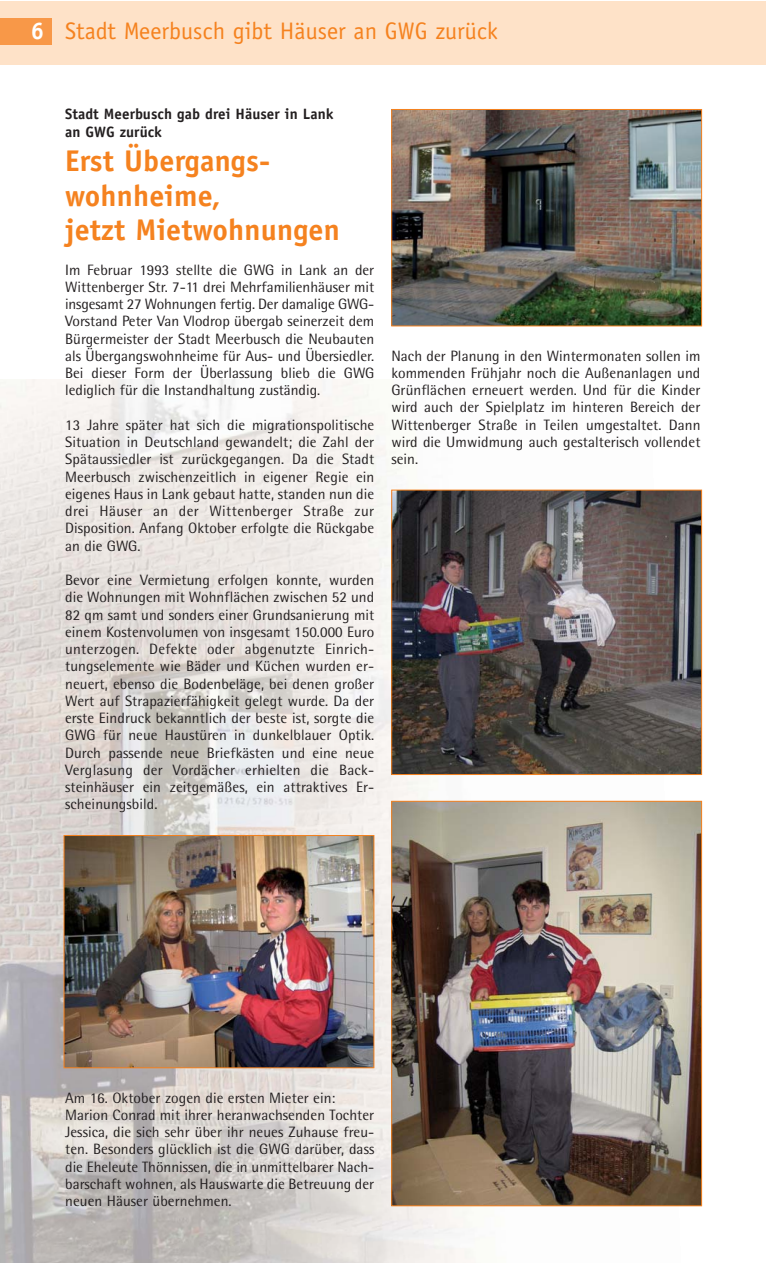
<style>
.page{position:relative;width:766px;height:1263px;background:#fff}
.page>*{position:absolute;margin:0;border:0;box-sizing:border-box;transform-origin:0 0}
.t1{font:700 30px/34.5px "Officina Sans";letter-spacing:.005em;color:#f5821f}
.t2{font:24px "Officina Sans";color:#f5821f}
.t3{font:15px/17.2px "Rotis Semi Sans";letter-spacing:.005em;color:#231f20;text-align:justify}
.t4{font:700 15px/17.2px "Officina Sans";letter-spacing:.005em;color:#231f20}
.s1{font-weight:700;color:#fff}
</style>
<div class="page">
<div style="left:0;top:1px;width:765px;height:63px;background:#fee2c8"></div>
<div style="left:0;top:19px;width:52px;height:26px;background:#f89848"></div>
<img style="left:0;top:379px;width:680px;height:884px">
<img style="left:393px;top:111px;width:306px;height:213px">
<div style="left:391px;top:109px;width:310px;height:217px;border:1px solid #f5821f"></div>
<img style="left:393px;top:492px;width:306px;height:281px">
<div style="left:391px;top:490px;width:310px;height:285px;border:1px solid #f5821f"></div>
<img style="left:393px;top:803px;width:306px;height:401px">
<div style="left:391px;top:801px;width:310px;height:405px;border:1px solid #f5821f"></div>
<img style="left:66px;top:837px;width:306px;height:229px">
<div style="left:64px;top:835px;width:310px;height:233px;border:1px solid #f5821f"></div>
<h2 class="t2" style="left:31px;top:22px;width:468px"><span class="s1">6</span> Stadt Meerbusch gibt Häuser an GWG zurück</h2>
<p class="t4" style="left:65px;top:107px;width:270px">Stadt Meerbusch gab drei Häuser in Lank an GWG zurück</p>
<h1 class="t1" style="left:65px;top:146px;width:276px">Erst Übergangs&shy;wohnheime,<br>jetzt Mietwohnungen</h1>
<p class="t3" style="left:65px;top:262px;width:310px">Im Februar 1993 stellte die GWG in Lank an der Wittenberger Str. 7-11 drei Mehrfamilienhäuser mit insgesamt 27 Wohnungen fertig. Der damalige GWG-Vorstand Peter Van Vlodrop übergab seinerzeit dem Bürgermeister der Stadt Meerbusch die Neubauten als Übergangswohnheime für Aus- und Übersiedler.<br>Bei dieser Form der Überlassung blieb die GWG lediglich für die Instandhaltung zuständig.</p>
<p class="t3" style="left:65px;top:418px;width:310px">13 Jahre später hat sich die migrationspolitische Situation in Deutschland gewandelt; die Zahl der Spätaussiedler ist zurückgegangen. Da die Stadt Meerbusch zwischenzeitlich in eigener Regie ein eigenes Haus in Lank gebaut hatte, standen nun die drei Häuser an der Wittenberger Straße zur Disposition. Anfang Oktober erfolgte die Rückgabe an die GWG.</p>
<p class="t3" style="left:65px;top:573px;width:310px">Bevor eine Vermietung erfolgen konnte, wurden die Wohnungen mit Wohnflächen zwischen 52 und 82 qm samt und sonders einer Grundsanierung mit einem Kostenvolumen von insgesamt 150.000 Euro unterzogen. Defekte oder abgenutzte Einrich&shy;tungselemente wie Bäder und Küchen wurden er&shy;neuert, ebenso die Bodenbeläge, bei denen großer Wert auf Strapazierfähigkeit gelegt wurde. Da der erste Eindruck bekanntlich der beste ist, sorgte die GWG für neue Haustüren in dunkelblauer Optik.<br>Durch passende neue Briefkästen und eine neue Verglasung der Vordächer erhielten die Back&shy;steinhäuser ein zeitgemäßes, ein attraktives Er&shy;scheinungsbild.</p>
<p class="t3" style="left:391px;top:348px;width:310px">Nach der Planung in den Wintermonaten sollen im kommenden Frühjahr noch die Außenanlagen und Grünflächen erneuert werden. Und für die Kinder wird auch der Spielplatz im hinteren Bereich der Wittenberger Straße in Teilen umgestaltet. Dann wird die Umwidmung auch gestalterisch vollendet sein.</p>
<p class="t3" style="left:65px;top:1090px;width:310px;text-align:left">Am 16. Oktober zogen die ersten Mieter ein:<br>Marion Conrad mit ihrer heranwachsenden Tochter Jessica, die sich sehr über ihr neues Zuhause freu&shy;ten. Besonders glücklich ist die GWG darüber, dass die Eheleute Thönnissen, die in unmittelbarer Nach&shy;barschaft wohnen, als Hauswarte die Betreuung der neuen Häuser übernehmen.</p>
</div>
